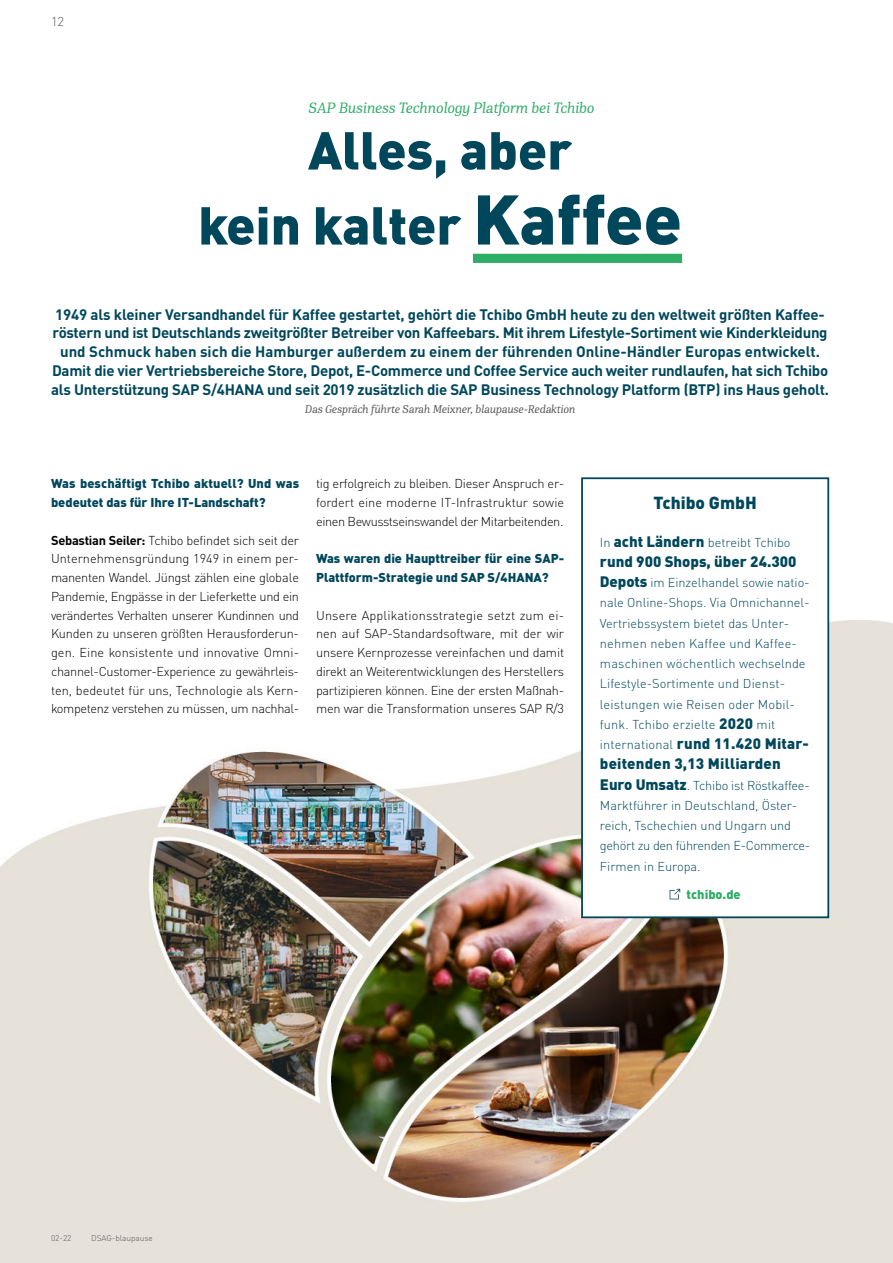
<style>
.page{position:relative;width:893px;height:1263px;background:#fff}
.page>*{position:absolute;margin:0;border:0;box-sizing:border-box;transform-origin:0 0}
.t1{font:900 52.5px/75px "DINOT";color:#00475c;text-align:center}
.t2{font:900 17.25px "DINOT";color:#00475c}
.t3{font:700 15px/18.8px "DINOT";letter-spacing:-.015em;color:#00475c;text-align:center}
.t4{font:900 15px/20.2px "DINOT";letter-spacing:.01em;color:#00475c}
.t5{font:italic 15px "PFDIN Serif";color:#2fac66}
.t6{font:300 12.75px/18.8px "DINOT";letter-spacing:-.03em;color:#000;text-align:justify}
.t7{font:300 12.75px/20.2px "DINOT";color:#00475c}
.t8{font:900 12.75px/18.8px "DINOT";color:#00475c}
.t9{font:900 12.75px "DINOT";color:#2fac66}
.t10{font:300 12.75px "DINOT";color:#575756}
.t11{font:italic 11.25px "PFDIN Serif";color:#575756}
.t12{font:300 8.25px "DINOT";color:#575756}
.s1{font-size:69px}
.s2{font-weight:700}
.s3{font-weight:900;font-size:15px}
.s4{font-weight:300;font-size:12.75px}
</style>
<div class="page">
<img style="left:0;top:621px;width:893px;height:642px">
<div style="left:473px;top:254px;width:209px;height:9px;background:#2fac66"></div>
<div style="left:582px;top:478px;width:246px;height:439px;background:#fff"></div>
<svg style="left:670px;top:889px;width:10px;height:10px"></svg>
<div style="left:581px;top:477px;width:248px;height:441px;border:2px solid #00475c"></div>
<p class="t10" style="left:51px;top:12px;width:15px">12</p>
<p class="t5" style="left:309px;top:99px;width:287px">SAP Business Technology Platform bei Tchibo</p>
<h1 class="t1" style="left:198px;top:108px;width:485px">Alles, aber<br>kein kalter <span class="s1">Kaffee</span></h1>
<p class="t3" style="left:51px;top:303px;width:779px">1949 als kleiner Versandhandel für Kaffee gestartet, gehört die Tchibo GmbH heute zu den weltweit größten Kaffee&shy;röstern und ist Deutschlands zweitgrößter Betreiber von Kaffeebars. Mit ihrem Lifestyle-Sortiment wie Kinderkleidung und Schmuck haben sich die Hamburger außerdem zu einem der führenden Online-Händler Europas entwickelt.<br>Damit die vier Vertriebsbereiche Store, Depot, E-Commerce und Coffee Service auch weiter rundlaufen, hat sich Tchibo als Unterstützung SAP S/4HANA und seit 2019 zusätzlich die SAP Business Technology Platform (BTP) ins Haus geholt.</p>
<p class="t11" style="left:305px;top:402px;width:272px">Das Gespräch führte Sarah Meixner, blaupause-Redaktion</p>
<p class="t8" style="left:51px;top:473px;width:250px">Was beschäftigt Tchibo aktuell? Und was bedeutet das für Ihre IT-Landschaft?</p>
<p class="t6" style="left:51px;top:530px;width:250px"><span class="s2">Sebastian Seiler:</span> Tchibo befindet sich seit der Unternehmensgründung 1949 in einem per&shy;manenten Wandel. Jüngst zählen eine globale Pandemie, Engpässe in der Lieferkette und ein verändertes Verhalten unserer Kundinnen und Kunden zu unseren größten Herausforderun&shy;gen. Eine konsistente und innovative Omni&shy;channel-Customer-Experience zu gewährleis&shy;ten, bedeutet für uns, Technologie als Kern&shy;kompetenz verstehen zu müssen, um nachhal-</p>
<p class="t6" style="left:316px;top:473px;width:250px">tig erfolgreich zu bleiben. Dieser Anspruch er&shy;fordert eine moderne IT-Infrastruktur sowie einen Bewusstseinswandel der Mitarbeitenden.</p>
<p class="t8" style="left:316px;top:548px;width:250px">Was waren die Haupttreiber für eine SAP-<br>Plattform-Strategie und SAP S/4HANA?</p>
<p class="t6" style="left:316px;top:605px;width:250px">Unsere Applikationsstrategie setzt zum ei&shy;nen auf SAP-Standardsoftware, mit der wir unsere Kernprozesse vereinfachen und damit direkt an Weiterentwicklungen des Herstellers partizipieren können. Eine der ersten Maßnah&shy;men war die Transformation unseres SAP R/3</p>
<h2 class="t2" style="left:654px;top:489px;width:105px">Tchibo GmbH</h2>
<p class="t7" style="left:600px;top:531px;width:192px">In <span class="s3">acht Ländern</span> betreibt Tchibo</p>
<p class="t4" style="left:600px;top:550px;width:198px">rund 900 Shops, über 24.300</p>
<p class="t7" style="left:600px;top:571px;width:211px"><span class="s3">Depots</span> im Einzelhandel sowie natio&shy;nale Online-Shops. Via Omnichannel-Vertriebssystem bietet das Unter&shy;nehmen neben Kaffee und Kaffee&shy;maschinen wöchentlich wechselnde Lifestyle-Sortimente und Dienst&shy;leistungen wie Reisen oder Mobil&shy;funk. Tchibo erzielte <span class="s3">2020</span> mit</p>
<p class="t4" style="left:600px;top:732px;width:210px"><span class="s4">international</span> rund 11.420 Mitar&shy;beitenden 3,13 Milliarden</p>
<p class="t7" style="left:600px;top:774px;width:212px"><span class="s3">Euro Umsatz</span>. Tchibo ist Röstkaffee-<br>Marktführer in Deutschland, Öster&shy;reich, Tschechien und Ungarn und gehört zu den führenden E-Commerce-<br>Firmen in Europa.</p>
<p class="t9" style="left:687px;top:884px;width:56px">tchibo.de</p>
<p class="t12" style="left:51px;top:1232px;width:22px">02-22</p>
<p class="t12" style="left:91px;top:1232px;width:63px">DSAG-blaupause</p>
</div>
